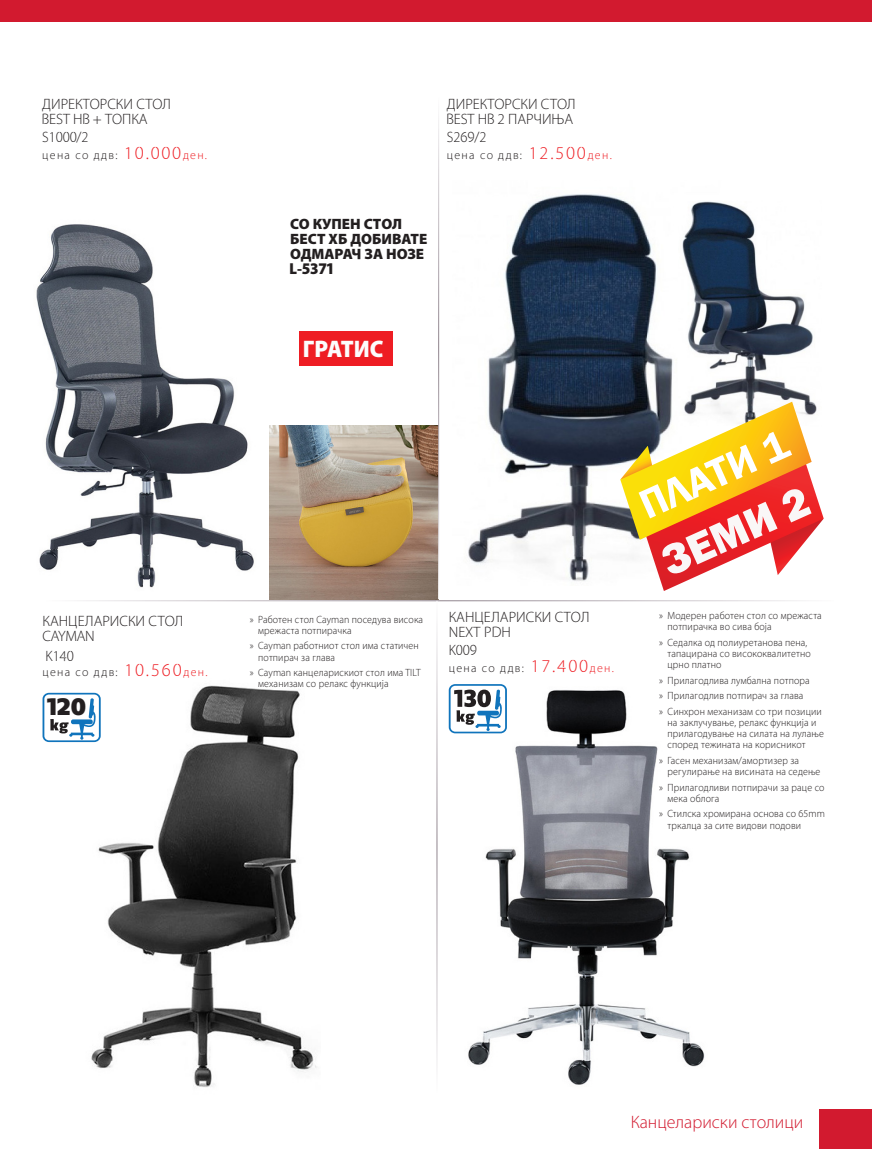
<style>
.page{position:relative;width:872px;height:1149px;background:#fff}
.page>*{position:absolute;margin:0;border:0;box-sizing:border-box;transform-origin:0 0}
.Art_Nomer_33{font:900 24px "Cleanvertising";color:#fcfcfc;scale:.95 1}
.t1{font:900 23.7px "Cormac";color:#231f20}
.t2{font:300 18px "Cleanvertising";color:#d21a2f}
.Title__33{font:300 15px/15px "Cleanvertising";color:#231f20}
.Title__33-2{font:900 15px/15px "Cleanvertising";color:#231f20}
.Art_Nomer_33-2{font:300 15px "Cleanvertising";color:#231f20;scale:.95 1}
.t3{font:300 12px "Cleanvertising";letter-spacing:.11em;color:#231f20}
.t4{font:300 10.5px/11.2px "Cleanvertising";letter-spacing:.015em;color:#231f20;scale:.95 1}
.s1{font-size:18px;color:#ee1d23}
.s2{color:#ee1d23}
.s3{font-weight:400}
</style>
<div class="page">
<div style="left:0;top:0;width:872px;height:22px;background:#d21a2f"></div>
<div style="left:819px;top:1108px;width:53px;height:40px;background:#d21a2f"></div>
<div style="left:299px;top:331px;width:93px;height:35px;background:#ee1d23"></div>
<img style="left:36px;top:224px;width:218px;height:364px">
<img style="left:269px;top:425px;width:169px;height:174px">
<img style="left:69px;top:685px;width:248px;height:402px">
<svg style="left:43px;top:692px;width:58px;height:49px"></svg>
<img style="left:468px;top:194px;width:205px;height:387px">
<img style="left:682px;top:201px;width:131px;height:200px">
<svg style="left:620px;top:401px;width:203px;height:190px"></svg>
<img style="left:465px;top:690px;width:240px;height:395px">
<svg style="left:449px;top:684px;width:58px;height:49px"></svg>
<p class="Title__33" style="left:42px;top:97px;width:130px">ДИРЕКТОРСКИ СТОЛ<br>BEST HB + ТОПКА</p>
<p class="t3" style="left:42px;top:148px;width:166px">цена со ддв: <span class="s1">10.000</span><span class="s2">ден.</span></p>
<p class="t3" style="left:447px;top:148px;width:166px">цена со ддв: <span class="s1">12.500</span><span class="s2">ден.</span></p>
<p class="Title__33" style="left:447px;top:97px;width:130px">ДИРЕКТОРСКИ СТОЛ<br>BEST HB 2 ПАРЧИЊА</p>
<p class="Art_Nomer_33-2" style="left:42px;top:129px;width:50px">S1000/2</p>
<p class="Art_Nomer_33-2" style="left:447px;top:129px;width:43px">S269/2</p>
<p class="Title__33-2" style="left:290px;top:214px;width:139px">СО КУПЕН СТОЛ<br>БЕСТ ХБ ДОБИВАТЕ<br>ОДМАРАЧ ЗА НОЗЕ<br><span class="s3">L-5371</span></p>
<p class="Art_Nomer_33" style="left:303px;top:329px;width:86px">ГРАТИС</p>
<p class="Title__33" style="left:43px;top:613px;width:142px">КАНЦЕЛАРИСКИ СТОЛ<br>CAYMAN</p>
<p class="t3" style="left:43px;top:665px;width:166px">цена со ддв: <span class="s1">10.560</span><span class="s2">ден.</span></p>
<p class="Art_Nomer_33-2" style="left:46px;top:647px;width:31px">K140</p>
<h2 class="t1" style="left:47px;top:690px;width:41px">120</h2>
<p class="t4" style="left:258px;top:613px;width:175px;text-indent:-9px">» Работен стол Cayman поседува висока мрежаста потпирачка</p>
<p class="t4" style="left:258px;top:640px;width:171px;text-indent:-9px">» Cayman работниот стол има статичен потпирач за глава</p>
<p class="t4" style="left:258px;top:667px;width:173px;text-indent:-9px">» Cayman канцеларискиот стол има TILT механизам со релакс функција</p>
<p class="Title__33" style="left:449px;top:609px;width:142px">КАНЦЕЛАРИСКИ СТОЛ<br>NEXT PDH</p>
<p class="t3" style="left:449px;top:661px;width:167px">цена со ддв: <span class="s1">17.400</span><span class="s2">ден.</span></p>
<p class="Art_Nomer_33-2" style="left:449px;top:641px;width:31px">K009</p>
<p class="t4" style="left:667px;top:609px;width:164px;text-indent:-9px">» Модерен работен стол со мрежаста потпирачка во сива боја</p>
<p class="t4" style="left:667px;top:636px;width:152px;text-indent:-9px">» Седалка од полиуретанова пена, тапацирана со висококвалитетно црно платно</p>
<p class="t4" style="left:659px;top:674px;width:160px">» Прилагодлива лумбална потпора</p>
<p class="t4" style="left:659px;top:689px;width:153px">» Прилагодлив потпирач за глава</p>
<p class="t4" style="left:667px;top:705px;width:166px;text-indent:-9px">» Синхрон механизам со три позиции на заклучување, релакс функција и прилагодување на силата на лулање според тежината на корисникот</p>
<p class="t4" style="left:667px;top:754px;width:162px;text-indent:-9px">» Гасен механизам/амортизер за регулирање на висината на седење</p>
<p class="t4" style="left:667px;top:781px;width:167px;text-indent:-9px">» Прилагодливи потпирачи за раце со мека облога</p>
<p class="t4" style="left:667px;top:808px;width:167px;text-indent:-9px">» Стилска хромирана основа со 65mm тркалца за сите видови подови</p>
<h3 class="t2" style="left:630px;top:1111px;width:174px">Канцелариски столици</h3>
</div>
